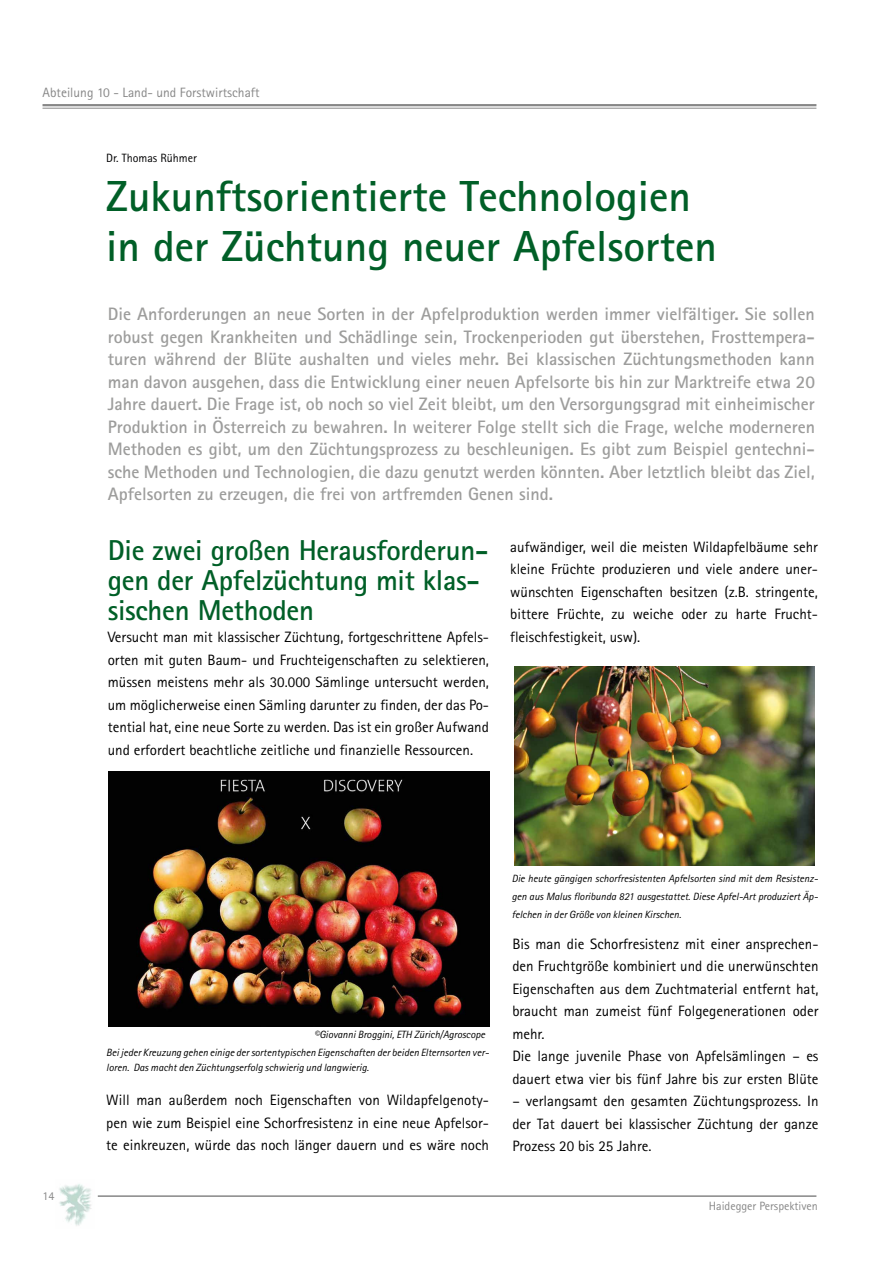
<style>
.page{position:relative;width:893px;height:1263px;background:#fff}
.page>*{position:absolute;margin:0;border:0;box-sizing:border-box;transform-origin:0 0}
.t1{font:700 43.5px/49.5px "Rotis Sans Serif";color:#005f27}
.t2{font:700 28.8px/30px "Rotis Sans Serif";letter-spacing:-.01em;color:#005f27}
.t3{font:700 18px/22.5px "Rotis Sans Serif";color:#9d9d9c;text-align:justify}
.t4{font:15px/22.5px "Rotis Sans Serif";color:#000;text-align:justify}
.t5{font:13.5px "Rotis Sans Serif";color:#878787}
.t6{font:12px "Rotis Sans Serif";color:#878787}
.t7{font:12px "Rotis Sans Serif";color:#020203}
.t8{font:italic 10.5px/18px "Rotis Sans Serif";color:#000}
</style>
<div class="page">
<hr style="left:43px;top:104px;width:773px;height:2px;background:#878787">
<hr style="left:43px;top:108px;width:773px;height:1px;background:#878787">
<hr style="left:98px;top:1195px;width:718px;height:2px;background:#878787">
<img style="left:59px;top:1184px;width:33px;height:42px">
<img style="left:108px;top:772px;width:381px;height:254px">
<img style="left:515px;top:666px;width:300px;height:199px">
<p class="t5" style="left:43px;top:84px;width:219px">Abteilung 10 - Land- und Forstwirtschaft</p>
<p class="t7" style="left:106px;top:151px;width:92px">Dr. Thomas Rühmer</p>
<h1 class="t1" style="left:106px;top:171px;width:612px">Zukunftsorientierte Technologien in der Züchtung neuer Apfelsorten</h1>
<p class="t3" style="left:108px;top:303px;width:709px">Die Anforderungen an neue Sorten in der Apfelproduktion werden immer vielfältiger. Sie sollen robust gegen Krankheiten und Schädlinge sein, Trockenperioden gut überstehen, Frosttempera&shy;turen während der Blüte aushalten und vieles mehr. Bei klassischen Züchtungsmethoden kann man davon ausgehen, dass die Entwicklung einer neuen Apfelsorte bis hin zur Marktreife etwa 20<br>Jahre dauert. Die Frage ist, ob noch so viel Zeit bleibt, um den Versorgungsgrad mit einheimischer Produktion in Österreich zu bewahren. In weiterer Folge stellt sich die Frage, welche moderneren Methoden es gibt, um den Züchtungsprozess zu beschleunigen. Es gibt zum Beispiel gentechni&shy;sche Methoden und Technologien, die dazu genutzt werden könnten. Aber letztlich bleibt das Ziel, Apfelsorten zu erzeugen, die frei von artfremden Genen sind.</p>
<h2 class="t2" style="left:108px;top:534px;width:382px">Die zwei großen Herausforderun&shy;gen der Apfelzüchtung mit klas&shy;sischen Methoden</h2>
<p class="t4" style="left:108px;top:626px;width:383px">Versucht man mit klassischer Züchtung, fortgeschrittene Apfels&shy;orten mit guten Baum- und Fruchteigenschaften zu selektieren, müssen meistens mehr als 30.000 Sämlinge untersucht werden, um möglicherweise einen Sämling darunter zu finden, der das Po&shy;tential hat, eine neue Sorte zu werden. Das ist ein großer Aufwand und erfordert beachtliche zeitliche und finanzielle Ressourcen.</p>
<p class="t4" style="left:510px;top:535px;width:309px">aufwändiger, weil die meisten Wildapfelbäume sehr kleine Früchte produzieren und viele andere uner&shy;wünschten Eigenschaften besitzen (z.B. stringente, bittere Früchte, zu weiche oder zu harte Frucht&shy;fleischfestigkeit, usw).</p>
<p class="t6" style="left:43px;top:1189px;width:13px">14</p>
<p class="t8" style="left:106px;top:1025px;width:384px;text-indent:208px">©Giovanni Broggini, ETH Zürich/Agroscope<br>Bei jeder Kreuzung gehen einige der sortentypischen Eigenschaften der beiden Elternsorten ver-</p>
<p class="t8" style="left:106px;top:1058px;width:264px">loren. Das macht den Züchtungserfolg schwierig und langwierig.</p>
<p class="t4" style="left:106px;top:1089px;width:384px">Will man außerdem noch Eigenschaften von Wildapfelgenoty&shy;pen wie zum Beispiel eine Schorfresistenz in eine neue Apfelsor&shy;te einkreuzen, würde das noch länger dauern und es wäre noch</p>
<p class="t8" style="left:512px;top:870px;width:308px;text-align:justify">Die heute gängigen schorfresistenten Apfelsorten sind mit dem Resistenz&shy;gen aus Malus floribunda 821 ausgestattet. Diese Apfel-Art produziert Äp&shy;felchen in der Größe von kleinen Kirschen.</p>
<p class="t4" style="left:512px;top:932px;width:308px;text-align:left">Bis man die Schorfresistenz mit einer ansprechen&shy;den Fruchtgröße kombiniert und die unerwünschten Eigenschaften aus dem Zuchtmaterial entfernt hat, braucht man zumeist fünf Folgegenerationen oder mehr.<br>Die lange juvenile Phase von Apfelsämlingen – es dauert etwa vier bis fünf Jahre bis zur ersten Blüte</p>
<p class="t4" style="left:512px;top:1090px;width:308px">– verlangsamt den gesamten Züchtungsprozess. In der Tat dauert bei klassischer Züchtung der ganze Prozess 20 bis 25 Jahre.</p>
<p class="t6" style="left:709px;top:1198px;width:111px">Haidegger Perspektiven</p>
</div>
